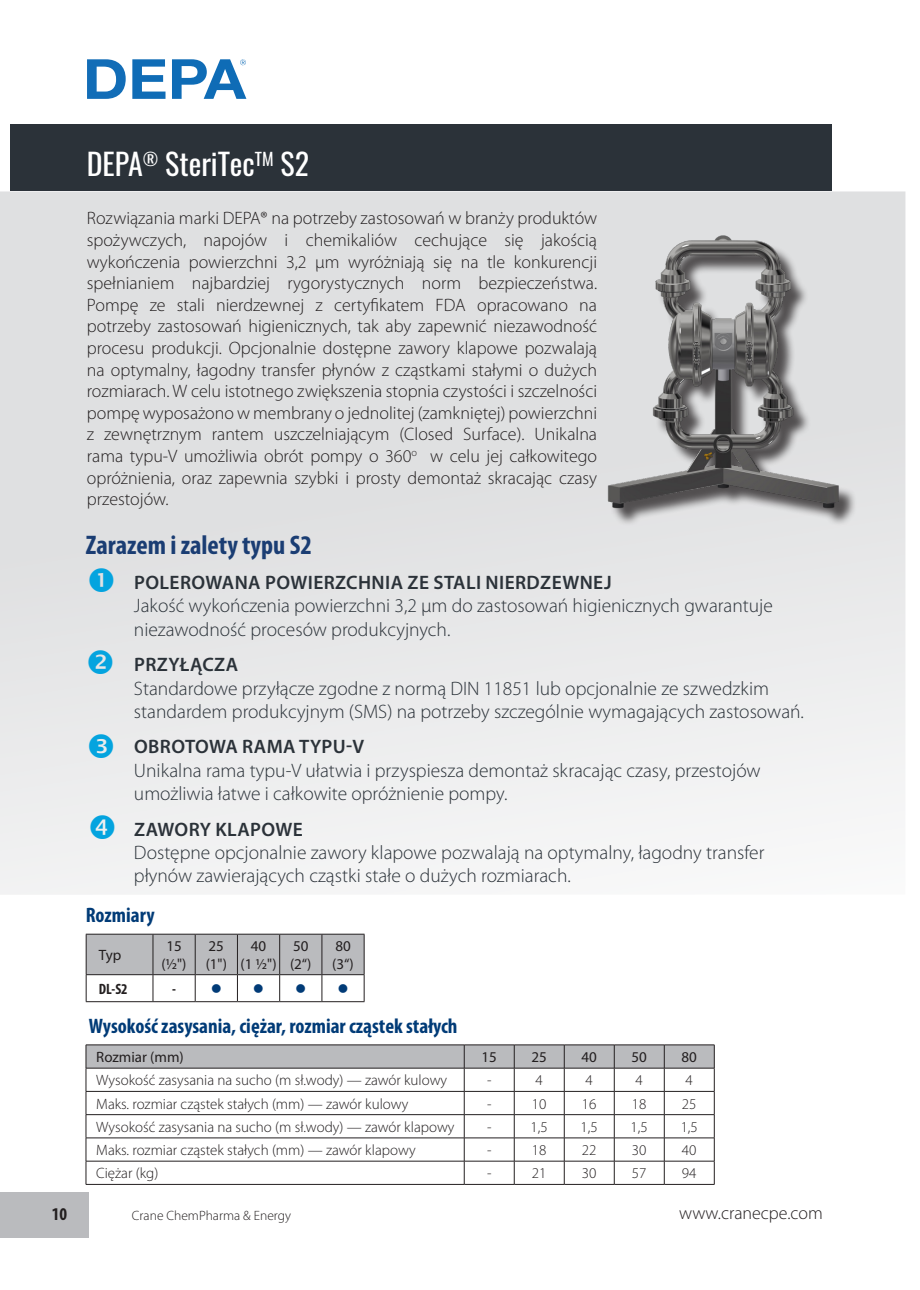
<style>
.page{position:relative;width:920px;height:1290px;background:#fff}
.page>*{position:absolute;margin:0;border:0;box-sizing:border-box;transform-origin:0 0}
.t1{font:30px "Oswald";color:#fff}
.Headings{font:700 condensed 27px "Myriad Pro";color:#1a3d73}
.t2{font:700 condensed 21px "Myriad Pro";color:#013b77}
.t3{font:300 19.5px/23.4px "Myriad Pro";color:#2b3239}
.t4{font:600 19.5px "Myriad Pro";letter-spacing:.02em;color:#2b3239}
.t5{font:300 18px/21.6px "Myriad Pro";color:#231f20;text-align:justify}
.t6{font:700 condensed 18px "Myriad Pro";color:#231f20}
.t7{font:300 15px "Myriad Pro";color:#231f20}
.t8{font:15px "Myriad Pro";color:#231f20}
.t9{font:700 condensed 15px "Myriad Pro";color:#231f20}
.t10{font:15px "Wingdings";color:#013b77}
.t11{font:300 13.5px "Myriad Pro";color:#231f20}
</style>
<div class="page">
<div style="left:0;top:1192px;width:89px;height:46px;background:#babbbe"></div>
<div style="left:10px;top:124px;width:821px;height:66px;background:#2b3239"></div>
<svg style="left:87px;top:59px;width:39px;height:40px"></svg>
<svg style="left:132px;top:59px;width:33px;height:40px"></svg>
<svg style="left:172px;top:59px;width:74px;height:40px"></svg>
<div style="left:0;top:191px;width:905px;height:704px;background:linear-gradient(to bottom,#d9dbdc,#f2f2f3)"></div>
<div style="left:611px;top:239px;width:246px;height:287px;background:#231f20;opacity:.75"></div>
<img style="left:579px;top:224px;width:286px;height:287px">
<svg style="left:86px;top:934px;width:279px;height:67px"></svg>
<hr style="left:86px;top:1001px;width:67px;height:1px;background:#231f20">
<hr style="left:153px;top:1001px;width:42px;height:1px;background:#231f20">
<hr style="left:195px;top:1001px;width:42px;height:1px;background:#231f20">
<hr style="left:237px;top:1001px;width:43px;height:1px;background:#231f20">
<hr style="left:280px;top:1001px;width:42px;height:1px;background:#231f20">
<hr style="left:322px;top:1001px;width:43px;height:1px;background:#231f20">
<hr style="left:86px;top:1184px;width:378px;height:1px;background:#231f20">
<hr style="left:464px;top:1184px;width:50px;height:1px;background:#231f20">
<hr style="left:514px;top:1184px;width:50px;height:1px;background:#231f20">
<hr style="left:564px;top:1184px;width:50px;height:1px;background:#231f20">
<hr style="left:614px;top:1184px;width:50px;height:1px;background:#231f20">
<hr style="left:664px;top:1184px;width:50px;height:1px;background:#231f20">
<svg style="left:86px;top:1045px;width:629px;height:139px"></svg>
<svg style="left:90px;top:567px;width:24px;height:25px"></svg>
<svg style="left:89px;top:650px;width:23px;height:24px"></svg>
<svg style="left:89px;top:734px;width:24px;height:24px"></svg>
<svg style="left:91px;top:815px;width:24px;height:24px"></svg>
<p class="t1" style="left:87px;top:137px;width:224px">DEPA<sup>®</sup> SteriTec<sup>TM</sup> S2</p>
<p class="t5" style="left:87px;top:208px;width:512px">Rozwiązania marki DEPA® na potrzeby zastosowań w branży produktów spożywczych, napojów i chemikaliów cechujące się jakością wykończenia powierzchni 3,2 µm wyróżniają się na tle konkurencji spełnianiem najbardziej rygorystycznych norm bezpieczeństwa.<br>Pompę ze stali nierdzewnej z certyfikatem FDA opracowano na potrzeby zastosowań higienicznych, tak aby zapewnić niezawodność procesu produkcji. Opcjonalnie dostępne zawory klapowe pozwalają na optymalny, łagodny transfer płynów z cząstkami stałymi o dużych rozmiarach. W celu istotnego zwiększenia stopnia czystości i szczelności pompę wyposażono w membrany o jednolitej (zamkniętej) powierzchni z zewnętrznym rantem uszczelniającym (Closed Surface). Unikalna rama typu-V umożliwia obrót pompy o 360<sup>o</sup> w celu jej całkowitego opróżnienia, oraz zapewnia szybki i prosty demontaż skracając czasy przestojów.</p>
<p class="Headings" style="left:86px;top:530px;width:228px">Zarazem i zalety typu S2</p>
<p class="t4" style="left:134px;top:572px;width:479px">POLEROWANA POWIERZCHNIA ZE STALI NIERDZEWNEJ</p>
<p class="t3" style="left:134px;top:594px;width:640px">Jakość wykończenia powierzchni 3,2 μm do zastosowań higienicznych gwarantuje niezawodność procesów produkcyjnych.</p>
<p class="t4" style="left:134px;top:654px;width:105px">PRZYŁĄCZA</p>
<p class="t3" style="left:134px;top:677px;width:671px">Standardowe przyłącze zgodne z normą DIN 11851 lub opcjonalnie ze szwedzkim standardem produkcyjnym (SMS) na potrzeby szczególnie wymagających zastosowań.</p>
<p class="t4" style="left:134px;top:736px;width:232px">OBROTOWA RAMA TYPU-V</p>
<p class="t3" style="left:134px;top:759px;width:628px">Unikalna rama typu-V ułatwia i przyspiesza demontaż skracając czasy, przestojów umożliwia łatwe i całkowite opróżnienie pompy.</p>
<p class="t4" style="left:134px;top:818px;width:170px">ZAWORY KLAPOWE</p>
<p class="t3" style="left:134px;top:841px;width:632px">Dostępne opcjonalnie zawory klapowe pozwalają na optymalny, łagodny transfer płynów zawierających cząstki stałe o dużych rozmiarach.</p>
<p class="t2" style="left:86px;top:903px;width:70px">Rozmiary</p>
<p class="t8" style="left:99px;top:947px;width:24px">Typ</p>
<p class="t8" style="left:166px;top:938px;width:17px">15</p>
<p class="t8" style="left:162px;top:956px;width:26px">(½")</p>
<p class="t8" style="left:209px;top:938px;width:17px">25</p>
<p class="t8" style="left:206px;top:956px;width:23px">(1")</p>
<p class="t8" style="left:251px;top:938px;width:17px">40</p>
<p class="t8" style="left:240px;top:956px;width:38px">(1 ½")</p>
<p class="t8" style="left:293px;top:938px;width:17px">50</p>
<p class="t8" style="left:290px;top:956px;width:23px">(2“)</p>
<p class="t8" style="left:335px;top:938px;width:17px">80</p>
<p class="t8" style="left:332px;top:956px;width:23px">(3“)</p>
<p class="t9" style="left:99px;top:980px;width:30px">DL-S2</p>
<p class="t9" style="left:172px;top:980px;width:5px">-</p>
<p class="t10" style="left:211px;top:980px;width:13px">●</p>
<p class="t10" style="left:253px;top:980px;width:13px">●</p>
<p class="t10" style="left:295px;top:980px;width:13px">●</p>
<p class="t10" style="left:337px;top:980px;width:13px">●</p>
<p class="t2" style="left:89px;top:1014px;width:370px">Wysokość zasysania, ciężar, rozmiar cząstek stałych</p>
<p class="t8" style="left:96px;top:1049px;width:89px">Rozmiar (mm)</p>
<p class="t8" style="left:482px;top:1049px;width:17px">15</p>
<p class="t8" style="left:532px;top:1049px;width:17px">25</p>
<p class="t8" style="left:582px;top:1049px;width:17px">40</p>
<p class="t8" style="left:632px;top:1049px;width:17px">50</p>
<p class="t8" style="left:682px;top:1049px;width:17px">80</p>
<p class="t7" style="left:96px;top:1072px;width:352px">Wysokość zasysania na sucho (m sł.wody) — zawór kulowy</p>
<p class="t7" style="left:487px;top:1072px;width:6px">-</p>
<p class="t7" style="left:536px;top:1072px;width:9px">4</p>
<p class="t7" style="left:586px;top:1072px;width:9px">4</p>
<p class="t7" style="left:636px;top:1072px;width:9px">4</p>
<p class="t7" style="left:686px;top:1072px;width:9px">4</p>
<p class="t7" style="left:96px;top:1095px;width:314px">Maks. rozmiar cząstek stałych (mm) — zawór kulowy</p>
<p class="t7" style="left:487px;top:1095px;width:6px">-</p>
<p class="t7" style="left:532px;top:1095px;width:16px">10</p>
<p class="t7" style="left:582px;top:1095px;width:16px">16</p>
<p class="t7" style="left:632px;top:1095px;width:16px">18</p>
<p class="t7" style="left:682px;top:1095px;width:16px">25</p>
<p class="t7" style="left:96px;top:1119px;width:360px">Wysokość zasysania na sucho (m sł.wody) — zawór klapowy</p>
<p class="t7" style="left:487px;top:1119px;width:6px">-</p>
<p class="t7" style="left:531px;top:1119px;width:19px">1,5</p>
<p class="t7" style="left:581px;top:1119px;width:19px">1,5</p>
<p class="t7" style="left:631px;top:1119px;width:19px">1,5</p>
<p class="t7" style="left:681px;top:1119px;width:19px">1,5</p>
<p class="t7" style="left:96px;top:1142px;width:321px">Maks. rozmiar cząstek stałych (mm) — zawór klapowy</p>
<p class="t7" style="left:487px;top:1142px;width:6px">-</p>
<p class="t7" style="left:532px;top:1142px;width:16px">18</p>
<p class="t7" style="left:582px;top:1142px;width:16px">22</p>
<p class="t7" style="left:632px;top:1142px;width:16px">30</p>
<p class="t7" style="left:682px;top:1142px;width:16px">40</p>
<p class="t7" style="left:96px;top:1165px;width:64px">Ciężar (kg)</p>
<p class="t7" style="left:487px;top:1165px;width:6px">-</p>
<p class="t7" style="left:532px;top:1165px;width:16px">21</p>
<p class="t7" style="left:582px;top:1165px;width:16px">30</p>
<p class="t7" style="left:632px;top:1165px;width:16px">57</p>
<p class="t7" style="left:682px;top:1165px;width:16px">94</p>
<p class="t6" style="left:52px;top:1204px;width:17px">10</p>
<p class="t11" style="left:132px;top:1208px;width:161px">Crane ChemPharma &amp; Energy</p>
<p class="t5" style="left:679px;top:1203px;width:145px">www.cranecpe.com</p>
</div>
